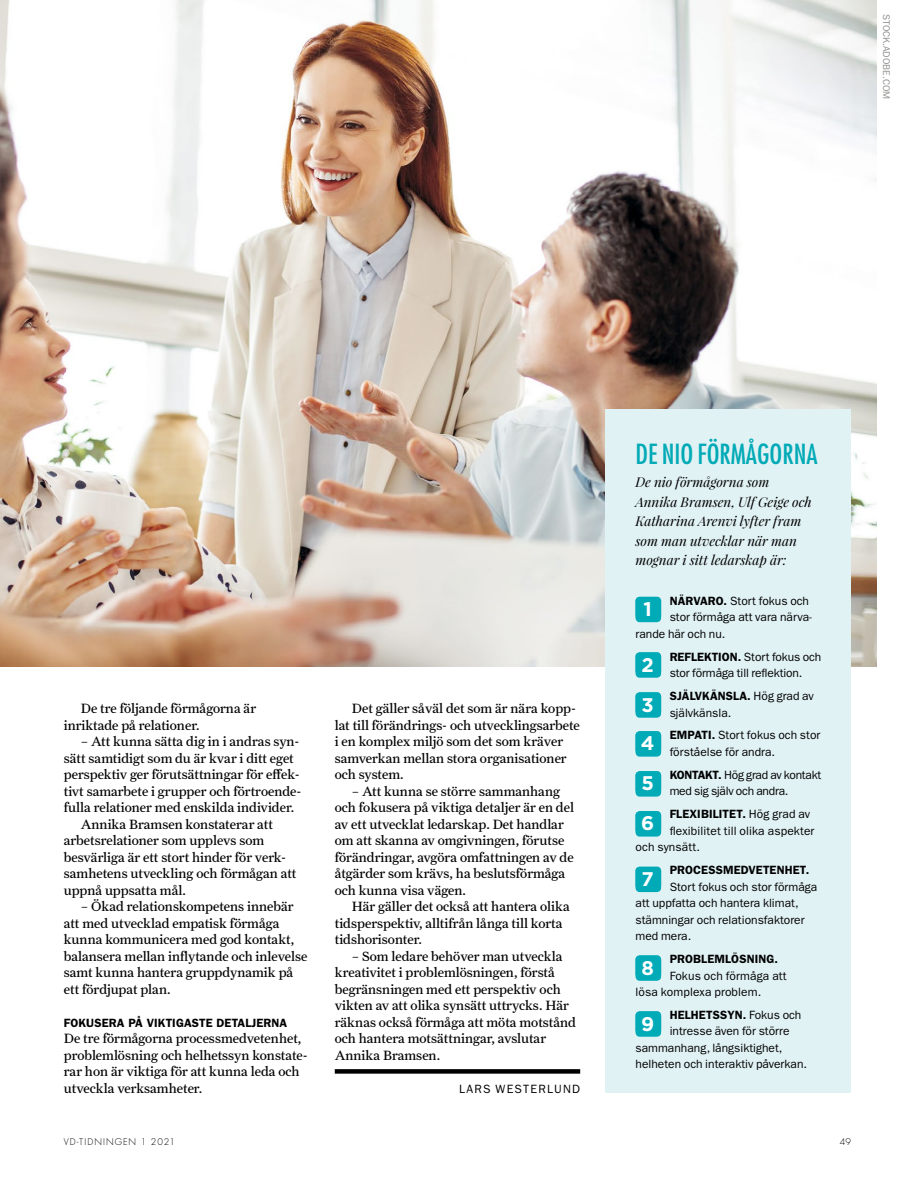
<style>
.page{position:relative;width:915px;height:1191px;background:#fff}
.page>*{position:absolute;margin:0;border:0;box-sizing:border-box;transform-origin:0 0}
.Faktarubrik_-_Futura{font:condensed 27px "Futura Std";color:#00aab6}
.t1{font:700 19.8px "Gotham";color:#fff}
.Bröd{font:13.5px/16.5px "Farnham Text";color:#000001}
.Bröd_-_Utan_indrag{font:13.5px/16.5px "Farnham Text";color:#000001}
.Ingress_kusrsiv{font:italic 13.5px/19.5px "Playfair Display";color:#000001}
.Faktatext_-_Franklin{font:12px/16.5px "ITC Franklin Gothic Std";color:#000001}
.Faktatext_-_Franklin-2{font:600 12px "ITC Franklin Gothic Std";letter-spacing:.01em;color:#000001}
.Faktatext_-_Franklin-3{font:12px/16.5px "ITC Franklin Gothic Std";letter-spacing:-.02em;color:#000001}
.Bröd_-_Utan_indrag-2{font:600 12px "ITC Franklin Gothic Std";letter-spacing:.01em;color:#000001}
.Byline_artikel{font:12px "ITC Franklin Gothic Std";letter-spacing:.1em;color:#000001}
.Bildbyline{font:9.75px "ITC Franklin Gothic Std";color:#92908e}
.t2{font:300 9px "Futura Std";letter-spacing:.115em;color:#000001}
.s1{font-weight:600}
.s2{font-weight:400}
</style>
<div class="page">
<svg style="left:334px;top:1069px;width:246px;height:4px"></svg>
<img style="left:0;top:0;width:876px;height:666px">
<div style="left:605px;top:409px;width:245px;height:684px;background:#e1f2f4"></div>
<div style="left:635px;top:596px;width:25px;height:26px;background:#00aab6;border-radius:4px"></div>
<div style="left:635px;top:597px;width:26px;height:22px;background:#00aab6;border-radius:4px"></div>
<div style="left:635px;top:652px;width:25px;height:25px;background:#00aab6;border-radius:4px"></div>
<div style="left:635px;top:652px;width:26px;height:23px;background:#00aab6;border-radius:4px"></div>
<div style="left:635px;top:692px;width:25px;height:25px;background:#00aab6;border-radius:4px"></div>
<div style="left:635px;top:692px;width:26px;height:23px;background:#00aab6;border-radius:4px"></div>
<div style="left:635px;top:731px;width:25px;height:25px;background:#00aab6;border-radius:4px"></div>
<div style="left:635px;top:731px;width:26px;height:23px;background:#00aab6;border-radius:4px"></div>
<div style="left:635px;top:771px;width:25px;height:25px;background:#00aab6;border-radius:4px"></div>
<div style="left:635px;top:771px;width:26px;height:23px;background:#00aab6;border-radius:4px"></div>
<div style="left:635px;top:811px;width:25px;height:25px;background:#00aab6;border-radius:4px"></div>
<div style="left:635px;top:811px;width:26px;height:23px;background:#00aab6;border-radius:4px"></div>
<div style="left:635px;top:866px;width:25px;height:26px;background:#00aab6;border-radius:4px"></div>
<div style="left:635px;top:867px;width:26px;height:22px;background:#00aab6;border-radius:4px"></div>
<div style="left:635px;top:955px;width:25px;height:25px;background:#00aab6;border-radius:4px"></div>
<div style="left:635px;top:955px;width:26px;height:23px;background:#00aab6;border-radius:4px"></div>
<div style="left:635px;top:1011px;width:25px;height:25px;background:#00aab6;border-radius:4px"></div>
<div style="left:635px;top:1011px;width:26px;height:23px;background:#00aab6;border-radius:4px"></div>
<p class="Bildbyline" style="left:891px;top:14px;width:87px;rotate:90deg">STOCK.ADOBE.COM</p>
<p class="Bröd" style="left:64px;top:700px;width:194px;text-indent:17px">De tre följande förmågorna är inriktade på relationer.</p>
<p class="Bröd" style="left:64px;top:733px;width:239px;text-indent:17px">– Att kunna sätta dig in i andras syn&shy;sätt samtidigt som du är kvar i ditt eget perspektiv ger förutsättningar för effek&shy;tivt samarbete i grupper och förtroende&shy;fulla relationer med enskilda individer.</p>
<p class="Bröd" style="left:64px;top:815px;width:234px;text-indent:17px">Annika Bramsen konstaterar att arbetsrelationer som upplevs som besvärliga är ett stort hinder för verk&shy;samhetens utveckling och förmågan att uppnå uppsatta mål.</p>
<p class="Bröd" style="left:64px;top:898px;width:245px;text-indent:17px">– Ökad relationskompetens innebär att med utvecklad empatisk förmåga kunna kommunicera med god kontakt, balansera mellan inflytande och inlevelse samt kunna hantera gruppdynamik på ett fördjupat plan.</p>
<p class="Bröd_-_Utan_indrag-2" style="left:64px;top:1015px;width:225px">FOKUSERA PÅ VIKTIGASTE DETALJERNA</p>
<p class="Bröd_-_Utan_indrag" style="left:64px;top:1030px;width:245px">De tre förmågorna processmedvetenhet, problemlösning och helhetssyn konstate&shy;rar hon är viktiga för att kunna leda och utveckla verksamheter.</p>
<p class="Bröd" style="left:334px;top:700px;width:246px;text-indent:17px">Det gäller såväl det som är nära kopp&shy;lat till förändrings- och utvecklingsarbete i en komplex miljö som det som kräver samverkan mellan stora organisationer och system.</p>
<p class="Bröd" style="left:334px;top:782px;width:240px;text-indent:17px">– Att kunna se större sammanhang och fokusera på viktiga detaljer är en del av ett utvecklat ledarskap. Det handlar om att skanna av omgivningen, förutse förändringar, avgöra omfattningen av de åtgärder som krävs, ha beslutsförmåga och kunna visa vägen.</p>
<p class="Bröd" style="left:334px;top:898px;width:236px;text-indent:17px">Här gäller det också att hantera olika tidsperspektiv, alltifrån långa till korta tidshorisonter.</p>
<p class="Bröd" style="left:334px;top:947px;width:243px;text-indent:17px">– Som ledare behöver man utveckla kreativitet i problemlösningen, förstå begränsningen med ett perspektiv och vikten av att olika synsätt uttrycks. Här räknas också förmåga att möta motstånd och hantera motsättningar, avslutar Annika Bramsen.</p>
<p class="Byline_artikel" style="left:459px;top:1081px;width:122px">LARS WESTERLUND</p>
<p class="Faktarubrik_-_Futura" style="left:635px;top:438px;width:183px">DE NIO FÖRMÅGORNA</p>
<p class="Ingress_kusrsiv" style="left:635px;top:472px;width:178px">De nio förmågorna som<br>Annika Bramsen, Ulf Geige och<br>Katharina Arenvi lyfter fram som man utvecklar när man mognar i sitt ledarskap är:</p>
<p class="Faktatext_-_Franklin" style="left:669px;top:592px;width:141px"><span class="s1">NÄRVARO.</span> Stort fokus och</p>
<p class="Faktatext_-_Franklin" style="left:669px;top:609px;width:144px">stor förmåga att vara närva-</p>
<p class="Faktatext_-_Franklin" style="left:635px;top:625px;width:91px">rande här och nu.</p>
<p class="Faktatext_-_Franklin" style="left:669px;top:648px;width:153px"><span class="s1">REFLEKTION.</span> Stort fokus och stor förmåga till reflektion.</p>
<p class="Faktatext_-_Franklin" style="left:669px;top:688px;width:145px"><span class="s1">SJÄLVKÄNSLA.</span> Hög grad av självkänsla.</p>
<p class="Faktatext_-_Franklin" style="left:669px;top:727px;width:152px"><span class="s1">EMPATI.</span> Stort fokus och stor förståelse för andra.</p>
<p class="Faktatext_-_Franklin-3" style="left:669px;top:766px;width:153px"><span class="s1">KONTAKT.</span> Hög grad av kontakt med sig själv och andra.</p>
<p class="Faktatext_-_Franklin-2" style="left:669px;top:807px;width:142px">FLEXIBILITET. <span class="s2">Hög grad av</span></p>
<p class="Faktatext_-_Franklin" style="left:669px;top:822px;width:146px">flexibilitet till olika aspekter</p>
<p class="Faktatext_-_Franklin" style="left:635px;top:839px;width:66px">och synsätt.</p>
<p class="Faktatext_-_Franklin-2" style="left:669px;top:863px;width:141px">PROCESSMEDVETENHET.</p>
<p class="Faktatext_-_Franklin" style="left:669px;top:878px;width:149px">Stort fokus och stor förmåga</p>
<p class="Faktatext_-_Franklin" style="left:635px;top:895px;width:164px">att uppfatta och hantera klimat,</p>
<p class="Faktatext_-_Franklin" style="left:635px;top:911px;width:170px">stämningar och relationsfaktorer</p>
<p class="Faktatext_-_Franklin" style="left:635px;top:928px;width:57px">med mera.</p>
<p class="Faktatext_-_Franklin-2" style="left:669px;top:951px;width:110px">PROBLEMLÖSNING.</p>
<p class="Faktatext_-_Franklin" style="left:669px;top:967px;width:119px">Fokus och förmåga att</p>
<p class="Faktatext_-_Franklin" style="left:635px;top:983px;width:127px">lösa komplexa problem.</p>
<p class="Faktatext_-_Franklin-2" style="left:669px;top:1007px;width:133px">HELHETSSYN. <span class="s2">Fokus och</span></p>
<p class="Faktatext_-_Franklin" style="left:669px;top:1023px;width:121px">intresse även för större</p>
<p class="Faktatext_-_Franklin" style="left:635px;top:1039px;width:148px">sammanhang, långsiktighet,</p>
<p class="Faktatext_-_Franklin" style="left:635px;top:1056px;width:173px">helheten och interaktiv påverkan.</p>
<p class="t1" style="left:643px;top:596px;width:10px">1</p>
<p class="t1" style="left:641px;top:651px;width:14px">2</p>
<p class="t1" style="left:641px;top:691px;width:14px">3</p>
<p class="t1" style="left:640px;top:730px;width:15px">4</p>
<p class="t1" style="left:641px;top:770px;width:14px">5</p>
<p class="t1" style="left:641px;top:810px;width:15px">6</p>
<p class="t1" style="left:641px;top:866px;width:14px">7</p>
<p class="t1" style="left:641px;top:954px;width:14px">8</p>
<p class="t1" style="left:641px;top:1010px;width:15px">9</p>
<p class="t2" style="left:64px;top:1136px;width:113px">VD-TIDNINGEN 1 2021</p>
<p class="t2" style="left:839px;top:1136px;width:13px">49</p>
</div>
